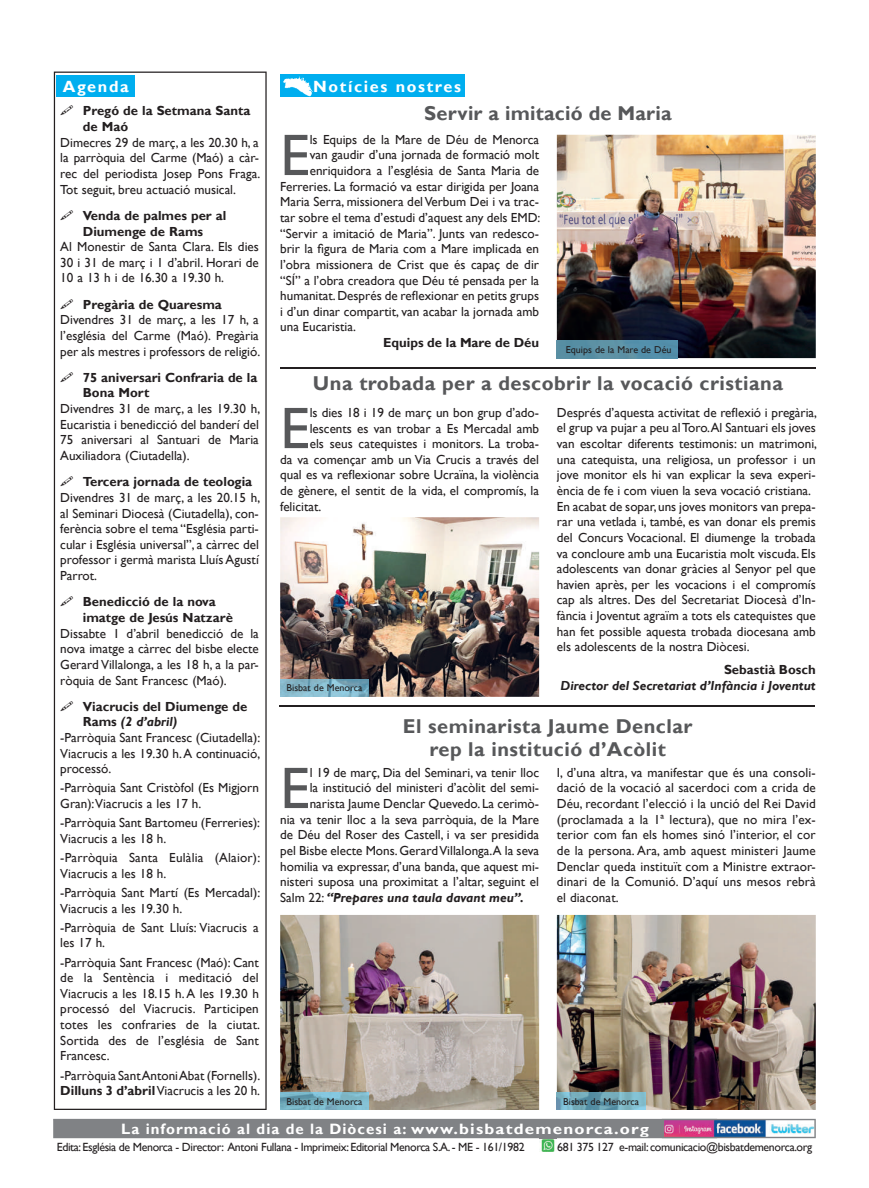
<style>
.page{position:relative;width:869px;height:1188px;background:#fff}
.page>*{position:absolute;margin:0;border:0;box-sizing:border-box;transform-origin:0 0}
.t1{font:59px "Gill Sans";color:#57585a}
.t2{font:700 20px/22.5px "Gill Sans";letter-spacing:.025em;color:#57585a;text-align:center}
.t3{font:700 16.25px "Gill Sans";letter-spacing:.1em;color:#fff}
.t4{font:700 15px "Gill Sans";letter-spacing:.07em;color:#fff}
.t5{font:13.12px/15.6px "Gill Sans";color:#231f20;text-align:justify}
.t6{font:700 13.12px/15.6px "Gill Sans";color:#231f20}
.t7{font:italic 700 13.12px "Gill Sans";color:#231f20}
.t8{font:11.88px "Gill Sans";letter-spacing:-.03em;color:#231f20}
.t9{font:10px "Gill Sans";color:#231f20}
.s1{font-style:normal}
.s2{font-weight:700}
.s3{font-weight:400;font-style:normal}
</style>
<div class="page">
<svg style="left:54px;top:71px;width:212px;height:1038px"></svg>
<div style="left:57px;top:75px;width:78px;height:21px;background:#00aeef"></div>
<img style="left:539px;top:1138px;width:17px;height:13px">
<svg style="left:53px;top:1118px;width:762px;height:20px;background:#8a8892"></svg>
<img style="left:556px;top:135px;width:259px;height:223px">
<hr style="left:279px;top:705px;width:535px;height:1px;background:#231f20">
<div style="left:280px;top:75px;width:184px;height:22px;background:#00aeef"></div>
<img style="left:283px;top:76px;width:29px;height:20px">
<img style="left:556px;top:914px;width:259px;height:195px">
<hr style="left:280px;top:367px;width:535px;height:2px;background:#231f20">
<img style="left:280px;top:517px;width:259px;height:179px">
<img style="left:280px;top:915px;width:259px;height:194px">
<img style="left:556px;top:340px;width:121px;height:18px">
<img style="left:280px;top:1091px;width:89px;height:18px">
<img style="left:556px;top:1091px;width:89px;height:18px">
<img style="left:280px;top:679px;width:89px;height:17px">
<svg style="left:61px;top:105px;width:12px;height:11px"></svg>
<svg style="left:61px;top:210px;width:12px;height:10px"></svg>
<svg style="left:61px;top:299px;width:12px;height:10px"></svg>
<svg style="left:61px;top:372px;width:12px;height:10px"></svg>
<svg style="left:61px;top:476px;width:12px;height:10px"></svg>
<svg style="left:61px;top:596px;width:12px;height:10px"></svg>
<svg style="left:61px;top:700px;width:12px;height:10px"></svg>
<p class="t3" style="left:63px;top:76px;width:67px">Agenda</p>
<p class="t6" style="left:83px;top:103px;width:169px">Pregó de la Setmana Santa de Maó</p>
<p class="t5" style="left:60px;top:135px;width:201px">Dimecres 29 de març, a les 20.30 h, a la parròquia del Carme (Maó) a càr&shy;rec del periodista Josep Pons Fraga.<br>Tot seguit, breu actuació musical.</p>
<p class="t6" style="left:83px;top:208px;width:145px">Venda de palmes per al<br>Diumenge de Rams</p>
<p class="t5" style="left:60px;top:239px;width:200px">Al Monestir de Santa Clara. Els dies 30 i 31 de març i 1 d’abril. Horari de 10 a 13 h i de 16.30 a 19.30 h.</p>
<p class="t6" style="left:83px;top:297px;width:140px">Pregària de Quaresma</p>
<p class="t5" style="left:60px;top:312px;width:201px">Divendres 31 de març, a les 17 h, a l’església del Carme (Maó). Pregària per als mestres i professors de religió.</p>
<p class="t6" style="left:83px;top:370px;width:176px">75 aniversari Confraria de la<br>Bona Mort</p>
<p class="t5" style="left:60px;top:401px;width:201px">Divendres 31 de març, a les 19.30 h, Eucaristia i benedicció del banderí del 75 aniversari al Santuari de Maria Auxiliadora (Ciutadella).</p>
<p class="t6" style="left:83px;top:474px;width:171px">Tercera jornada de teologia</p>
<p class="t5" style="left:60px;top:490px;width:201px">Divendres 31 de març, a les 20.15 h, al Seminari Diocesà (Ciutadella), con&shy;ferència sobre el tema “Església parti&shy;cular i Església universal”, a càrrec del professor i germà marista Lluís Agustí Parrot.</p>
<p class="t6" style="left:83px;top:594px;width:151px">Benedicció de la nova imatge de Jesús Natzarè</p>
<p class="t5" style="left:60px;top:625px;width:200px">Dissabte 1 d’abril benedicció de la nova imatge a càrrec del bisbe electe Gerard Villalonga, a les 18 h, a la par&shy;ròquia de Sant Francesc (Maó).</p>
<p class="t6" style="left:83px;top:698px;width:166px">Viacrucis del Diumenge de</p>
<p class="t7" style="left:83px;top:714px;width:96px"><span class="s1">Rams</span> (2 d’abril)</p>
<p class="t5" style="left:60px;top:729px;width:201px">-Parròquia Sant Francesc (Ciutadella):</p>
<p class="t5" style="left:60px;top:745px;width:201px">Viacrucis a les 19.30 h. A continuació,</p>
<p class="t5" style="left:60px;top:761px;width:52px">processó.</p>
<p class="t5" style="left:60px;top:780px;width:200px">-Parròquia Sant Cristòfol (Es Migjorn<br>Gran):Viacrucis a les 17 h.</p>
<p class="t5" style="left:60px;top:815px;width:201px">-Parròquia Sant Bartomeu (Ferreries):<br>Viacrucis a les 18 h.</p>
<p class="t5" style="left:60px;top:849px;width:201px">-Parròquia Santa Eulàlia (Alaior):<br>Viacrucis a les 18 h.</p>
<p class="t5" style="left:60px;top:884px;width:201px">-Parròquia Sant Martí (Es Mercadal):<br>Viacrucis a les 19.30 h.</p>
<p class="t5" style="left:60px;top:919px;width:200px">-Parròquia de Sant Lluís: Viacrucis a les 17 h.</p>
<p class="t5" style="left:60px;top:954px;width:201px">-Parròquia Sant Francesc (Maó): Cant de la Sentència i meditació del Viacrucis a les 18.15 h. A les 19.30 h processó del Viacrucis. Participen totes les confraries de la ciutat.<br>Sortida des de l’església de Sant Francesc.</p>
<p class="t5" style="left:60px;top:1067px;width:201px">-Parròquia Sant Antoni Abat (Fornells).<br><span class="s2">Dilluns 3 d’abril</span> Viacrucis a les 20 h.</p>
<p class="t3" style="left:313px;top:76px;width:149px">Notícies nostres</p>
<h2 class="t2" style="left:424px;top:103px;width:249px">Servir a imitació de Maria</h2>
<h1 class="t1" style="left:280px;top:121px;width:31px">E</h1>
<p class="t5" style="left:309px;top:132px;width:231px">ls Equips de la Mare de Déu de Menorca</p>
<p class="t5" style="left:309px;top:147px;width:231px">van gaudir d’una jornada de formació molt</p>
<p class="t5" style="left:309px;top:163px;width:231px">enriquidora a l’església de Santa Maria de</p>
<p class="t5" style="left:280px;top:179px;width:260px">Ferreries. La formació va estar dirigida per Joana</p>
<p class="t5" style="left:280px;top:194px;width:260px">Maria Serra, missionera del Verbum Dei i va trac-</p>
<p class="t5" style="left:280px;top:210px;width:261px">tar sobre el tema d’estudi d’aquest any dels EMD:</p>
<p class="t5" style="left:280px;top:225px;width:260px">“Servir a imitació de Maria”. Junts van redesco-</p>
<p class="t5" style="left:280px;top:241px;width:260px">brir la figura de Maria com a Mare implicada en</p>
<p class="t5" style="left:280px;top:257px;width:260px">l’obra missionera de Crist que és capaç de dir</p>
<p class="t5" style="left:280px;top:272px;width:260px">“SÍ” a l’obra creadora que Déu té pensada per la</p>
<p class="t5" style="left:280px;top:288px;width:260px">humanitat. Després de reflexionar en petits grups</p>
<p class="t5" style="left:280px;top:304px;width:260px">i d’un dinar compartit, van acabar la jornada amb</p>
<p class="t5" style="left:280px;top:319px;width:77px">una Eucaristia.</p>
<p class="t6" style="left:383px;top:335px;width:157px">Equips de la Mare de Déu</p>
<p class="t9" style="left:565px;top:343px;width:107px">Equips de la Mare de Déu</p>
<h2 class="t2" style="left:313px;top:372px;width:471px">Una trobada per a descobrir la vocació cristiana</h2>
<h1 class="t1" style="left:280px;top:394px;width:31px">E</h1>
<p class="t5" style="left:309px;top:405px;width:231px">ls dies 18 i 19 de març un bon grup d’ado-</p>
<p class="t5" style="left:309px;top:420px;width:231px">lescents es van trobar a Es Mercadal amb</p>
<p class="t5" style="left:309px;top:436px;width:231px">els seus catequistes i monitors. La troba-</p>
<p class="t5" style="left:280px;top:451px;width:260px">da va començar amb un Via Crucis a través del</p>
<p class="t5" style="left:280px;top:467px;width:260px">qual es va reflexionar sobre Ucraïna, la violència</p>
<p class="t5" style="left:280px;top:483px;width:260px">de gènere, el sentit de la vida, el compromís, la</p>
<p class="t5" style="left:280px;top:498px;width:43px">felicitat.</p>
<p class="t9" style="left:286px;top:682px;width:77px">Bisbat de Menorca</p>
<p class="t5" style="left:556px;top:405px;width:261px;text-align:left">Després d’aquesta activitat de reflexió i pregària, el grup va pujar a peu al Toro.Al Santuari els joves van escoltar diferents testimonis: un matrimoni, una catequista, una religiosa, un professor i un jove monitor els hi van explicar la seva experi&shy;ència de fe i com viuen la seva vocació cristiana.<br>En acabat de sopar, uns joves monitors van prepa&shy;rar una vetlada i, també, es van donar els premis del Concurs Vocacional. El diumenge la trobada va concloure amb una Eucaristia molt viscuda. Els adolescents van donar gràcies al Senyor pel que havien après, per les vocacions i el compromís cap als altres. Des del Secretariat Diocesà d’In&shy;fància i Joventut agraïm a tots els catequistes que han fet possible aquesta trobada diocesana amb els adolescents de la nostra Diòcesi.</p>
<p class="t6" style="left:723px;top:662px;width:93px">Sebastià Bosch</p>
<p class="t7" style="left:560px;top:677px;width:256px">Director del Secretariat d’Infància i Joventut</p>
<h2 class="t2" style="left:403px;top:715px;width:291px">El seminarista Jaume Denclar rep la institució d’Acòlit</h2>
<h1 class="t1" style="left:280px;top:753px;width:31px">E</h1>
<p class="t5" style="left:309px;top:764px;width:231px">l 19 de març, Dia del Seminari, va tenir lloc</p>
<p class="t5" style="left:309px;top:780px;width:231px">la institució del ministeri d’acòlit del semi-</p>
<p class="t5" style="left:309px;top:795px;width:231px">narista Jaume Denclar Quevedo. La cerimò-</p>
<p class="t5" style="left:280px;top:811px;width:260px">nia va tenir lloc a la seva parròquia, de la Mare</p>
<p class="t5" style="left:280px;top:827px;width:260px">de Déu del Roser des Castell, i va ser presidida</p>
<p class="t5" style="left:280px;top:842px;width:260px">pel Bisbe electe Mons. Gerard Villalonga.A la seva</p>
<p class="t5" style="left:280px;top:858px;width:260px">homilia va expressar, d’una banda, que aquest mi-</p>
<p class="t5" style="left:280px;top:874px;width:260px">nisteri suposa una proximitat a l’altar, seguint el</p>
<p class="t7" style="left:280px;top:889px;width:245px"><span class="s3">Salm 22:</span> “Prepares una taula davant meu”.</p>
<p class="t5" style="left:556px;top:764px;width:260px">I, d’una altra, va manifestar que és una consoli&shy;dació de la vocació al sacerdoci com a crida de Déu, recordant l’elecció i la unció del Rei David (proclamada a la 1ª lectura), que no mira l’ex&shy;terior com fan els homes sinó l’interior, el cor de la persona. Ara, amb aquest ministeri Jaume Denclar queda instituït com a Ministre extraor&shy;dinari de la Comunió. D’aquí uns mesos rebrà el diaconat.</p>
<p class="t9" style="left:286px;top:1094px;width:77px">Bisbat de Menorca</p>
<p class="t9" style="left:563px;top:1094px;width:77px">Bisbat de Menorca</p>
<p class="t4" style="left:121px;top:1119px;width:529px">La informació al dia de la Diòcesi a: www.bisbatdemenorca.org</p>
<p class="t8" style="left:557px;top:1139px;width:256px">681 375 127 e-mail: comunicacio@bisbatdemenorca.org</p>
<p class="t8" style="left:57px;top:1139px;width:469px">Edita: Església de Menorca - Director: Antoni Fullana - Imprimeix: Editorial Menorca S.A. - ME - 161/1982</p>
</div>
